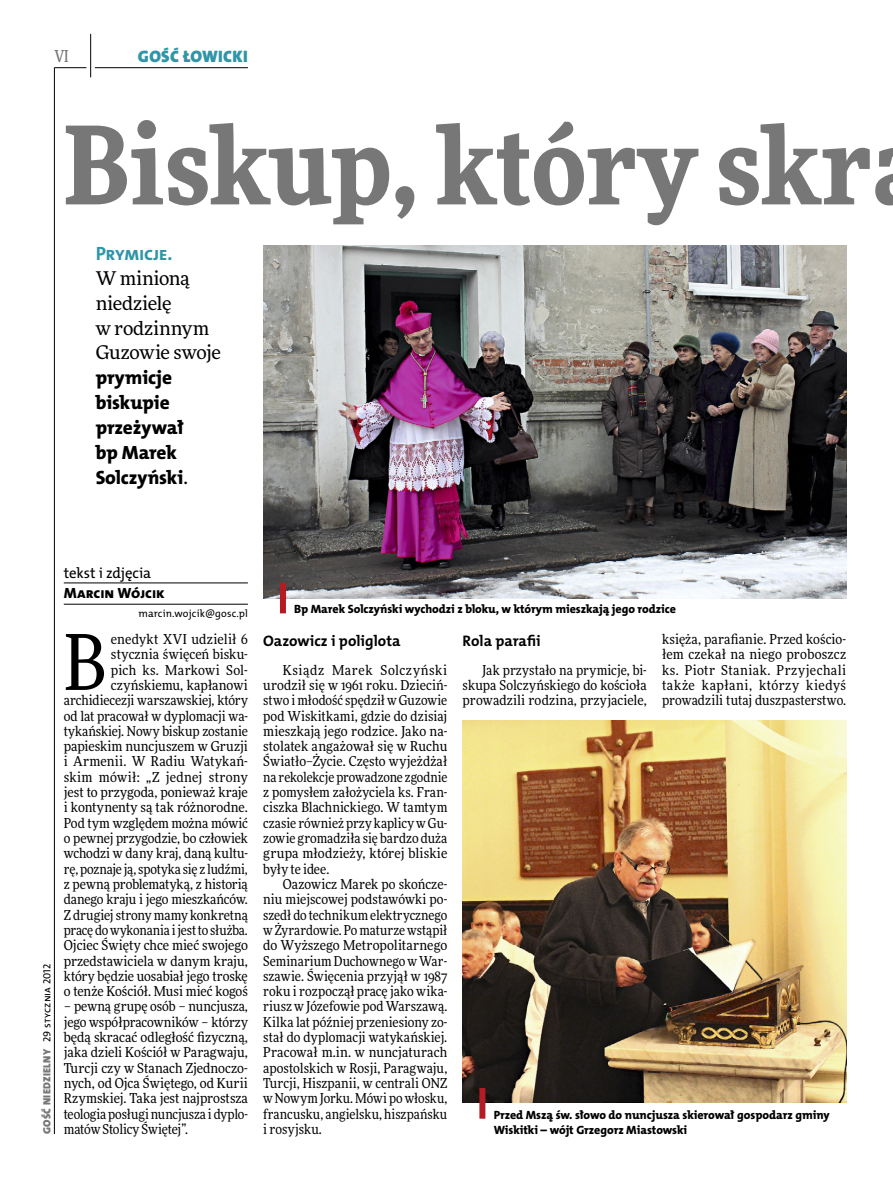
<style>
.page{position:relative;width:893px;height:1191px;background:#fff}
.page>*{position:absolute;margin:0;border:0;box-sizing:border-box;transform-origin:0 0}
.t1{font:900 108px "Freeday Narrow";color:#777778}
.t2{font:76.95px "Freeday Narrow News";color:#000}
.t3{font:19.35px/24.9px "The Mix HP8 Ex Bld";letter-spacing:-.005em;color:#000}
.t4{font:19.35px "The Mix HP7 Bld";letter-spacing:-.025em;color:#2f95a8}
.t5{font:18.9px/24.9px "Freeday News";letter-spacing:-.01em;color:#000}
.t6{font:16.65px "The Mix HP9 Blk";letter-spacing:.02em;color:#2f95a8}
.t7{font:500 16.5px "Freeday Narrow";color:#777778;scale:.9 1}
.t8{font:15.3px "The Mix HP7 Bld";color:#000}
.t9{font:14.85px "The Mix HP5 Plain";letter-spacing:-.015em;color:#000}
.t10{font:14.85px "The Mix HP8 Ex Bld";color:#000}
.t11{font:13.65px/15.3px "Freeday Narrow News";color:#000;text-align:justify}
.t12{font:12px/15.3px "The Mix HP8 Ex Bld";letter-spacing:-.005em;color:#000}
.t13{font:10.5px "The Mix HP9 Blk";letter-spacing:.025em;color:#777778}
.t14{font:10.5px "The Mix HP5 Plain";letter-spacing:.01em;color:#000}
.s1{font-family:"Freeday News";font-size:18.9px}
.s2{font-family:"The Mix HP5 Plain";color:#000}
</style>
<div class="page">
<hr style="left:54px;top:67px;width:1px;height:1067px;background:#000">
<hr style="left:90px;top:34px;width:1px;height:43px;background:#000">
<hr style="left:54px;top:67px;width:32px;height:1px;background:#000">
<hr style="left:95px;top:67px;width:153px;height:1px;background:#000">
<hr style="left:64px;top:582px;width:184px;height:1px;background:#000">
<hr style="left:64px;top:604px;width:184px;height:1px;background:#000">
<img style="left:463px;top:720px;width:383px;height:382px">
<img style="left:263px;top:246px;width:583px;height:352px">
<div style="left:280px;top:583px;width:6px;height:30px;background:#b51b24"></div>
<div style="left:479px;top:1088px;width:6px;height:30px;background:#b51b24"></div>
<p class="t7" style="left:54px;top:46px;width:17px">VI</p>
<p class="t6" style="left:138px;top:46px;width:111px">GOŚĆ ŁOWICKI</p>
<h1 class="t1" style="left:64px;top:95px;width:811px">Biskup, który skr</h1>
<h3 class="t4" style="left:96px;top:241px;width:78px">Prymicje.</h3>
<h3 class="t5" style="left:96px;top:265px;width:127px">W minioną niedzielę<br>w rodzinnym<br>Guzowie swoje</h3>
<h3 class="t3" style="left:96px;top:365px;width:94px">prymicje biskupie przeżywał bp Marek<br>Solczyński<span class="s1">.</span></h3>
<p class="t13" style="left:40px;top:1134px;width:172px;rotate:-90deg">GOŚĆ NIEDZIELNY <span class="s2">29 stycznia 2012</span></p>
<p class="t9" style="left:64px;top:563px;width:89px">tekst i zdjęcia</p>
<p class="t10" style="left:64px;top:583px;width:103px">Marcin Wójcik</p>
<p class="t14" style="left:139px;top:607px;width:111px">marcin.wojcik@gosc.pl</p>
<p class="t12" style="left:294px;top:602px;width:383px">Bp Marek Solczyński wychodzi z bloku, w którym mieszkają jego rodzice</p>
<p class="t11" style="left:64px;top:631px;width:186px;text-align:right">enedykt XVI udzielił 6 stycznia święceń bisku-<br>pich ks. Markowi Sol&shy;czyńskiemu, kapłanowi archidiecezji warszawskiej, który od lat pracował w dyplomacji wa&shy;tykańskiej. Nowy biskup zostanie papieskim nuncjuszem w Gruzji i Armenii. W Radiu Watykań&shy;skim mówił: „Z jednej strony jest to przygoda, ponieważ kraje i kontynenty są tak różnorodne.<br>Pod tym względem można mówić o pewnej przygodzie, bo człowiek wchodzi w dany kraj, daną kultu&shy;rę, poznaje ją, spotyka się z ludźmi, z pewną problematyką, z historią danego kraju i jego mieszkańców.<br>Z drugiej strony mamy konkretną pracę do wykonania i jest to służba.<br>Ojciec Święty chce mieć swojego przedstawiciela w danym kraju, który będzie uosabiał jego troskę o tenże Kościół. Musi mieć kogoś</p>
<p class="t11" style="left:64px;top:998px;width:186px">– pewną grupę osób – nuncjusza, jego współpracowników – którzy będą skracać odległość fizyczną, jaka dzieli Kościół w Paragwaju, Turcji czy w Stanach Zjednoczo&shy;nych, od Ojca Świętego, od Kurii Rzymskiej. Taka jest najprostsza teologia posługi nuncjusza i dyplo&shy;matów Stolicy Świętej”.</p>
<h2 class="t2" style="left:64px;top:615px;width:44px">B</h2>
<p class="t8" style="left:263px;top:631px;width:139px">Oazowicz i poliglota</p>
<p class="t11" style="left:263px;top:662px;width:186px;text-indent:20px">Ksiądz Marek Solczyński urodził się w 1961 roku. Dzieciń&shy;stwo i młodość spędził w Guzowie pod Wiskitkami, gdzie do dzisiaj mieszkają jego rodzice. Jako na&shy;stolatek angażował się w Ruchu Światło–Życie. Często wyjeżdżał na rekolekcje prowadzone zgodnie z pomysłem założyciela ks. Fran&shy;ciszka Blachnickiego. W tamtym czasie również przy kaplicy w Gu&shy;zowie gromadziła się bardzo duża grupa młodzieży, której bliskie były te idee.</p>
<p class="t11" style="left:263px;top:876px;width:186px;text-indent:20px">Oazowicz Marek po skończe&shy;niu miejscowej podstawówki po&shy;szedł do technikum elektrycznego w Żyrardowie. Po maturze wstąpił do Wyższego Metropolitarnego Seminarium Duchownego w War&shy;szawie. Święcenia przyjął w 1987 roku i rozpoczął pracę jako wika&shy;riusz w Józefowie pod Warszawą.<br>Kilka lat później przeniesiony zo&shy;stał do dyplomacji watykańskiej.<br>Pracował m.in. w nuncjaturach apostolskich w Rosji, Paragwaju, Turcji, Hiszpanii, w centrali ONZ w Nowym Jorku. Mówi po włosku, francusku, angielsku, hiszpańsku i rosyjsku.</p>
<p class="t8" style="left:463px;top:631px;width:80px">Rola parafii</p>
<p class="t11" style="left:463px;top:662px;width:186px;text-indent:20px">Jak przystało na prymicje, bi&shy;skupa Solczyńskiego do kościoła prowadzili rodzina, przyjaciele,</p>
<p class="t11" style="left:662px;top:631px;width:186px">księża, parafianie. Przed kościo&shy;łem czekał na niego proboszcz ks. Piotr Staniak. Przyjechali także kapłani, którzy kiedyś prowadzili tutaj duszpasterstwo.</p>
<p class="t12" style="left:494px;top:1107px;width:337px">Przed Mszą św. słowo do nuncjusza skierował gospodarz gminy<br>Wiskitki – wójt Grzegorz Miastowski</p>
</div>
